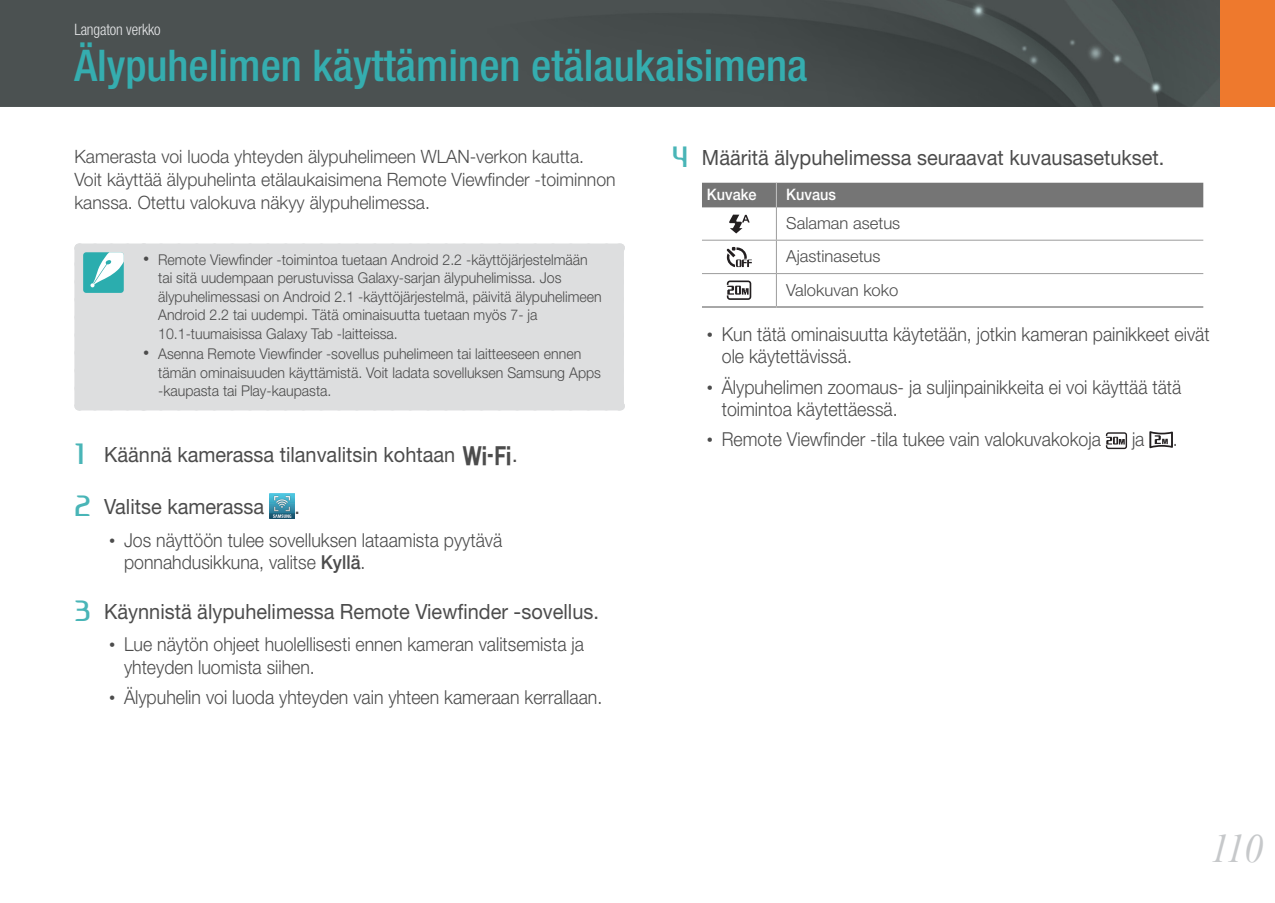
<style>
.page{position:relative;width:1275px;height:903px;background:#fff}
.page>*{position:absolute;margin:0;border:0;box-sizing:border-box;transform-origin:0 0}
.t1{font:500 condensed 43.75px "Helvetica Neue";color:#35adaf}
.t2{font:italic 40.25px "Times New Roman";color:#c6c8ca;scale:.95 1}
.t3{font:21px "Helvetica Neue";color:#4c4c4c;scale:.95 1}
.t4{font:300 19.25px/22.8px "Helvetica Neue";color:#4c4c4c;scale:.92 1}
.t5{font:300 18.38px/22.8px "Helvetica Neue";color:#4c4c4c;scale:.96 1}
.t6{font:300 16.62px/33.4px "Helvetica Neue";color:#4c4c4c}
.t7{font:300 condensed 15.75px "Helvetica Neue";letter-spacing:-.01em;color:#e6e7e9;scale:.96 1}
.t8{font:500 15.75px "Helvetica Neue";color:#fff;scale:.92 1}
.t9{font:300 14.88px/18.4px "Helvetica Neue";color:#4c4c4c;scale:.95 1}
.s1{font-family:"Arial";font-weight:400;font-size:17.5px}
.s2{font-family:"Ageonebold";font-size:26.25px;color:#49b5b7}
.s3{font-family:"NX20"}
.s4{font-weight:500}
</style>
<div class="page">
<img style="left:0;top:0;width:1220px;height:107px">
<div style="left:1220px;top:0;width:55px;height:107px;background:#ee792d"></div>
<div style="left:83px;top:252px;width:532px;height:150px;background:#dddedf"></div>
<div style="left:79px;top:243px;width:64px;height:9px;background:#dddedf"></div>
<div style="left:74px;top:248px;width:9px;height:158px;background:#dddedf"></div>
<div style="left:143px;top:243px;width:476px;height:9px;background:#dddedf"></div>
<div style="left:615px;top:248px;width:9px;height:158px;background:#dddedf"></div>
<div style="left:79px;top:402px;width:64px;height:8px;background:#dddedf"></div>
<div style="left:143px;top:402px;width:476px;height:8px;background:#dddedf"></div>
<svg style="left:74px;top:243px;width:9px;height:144px"></svg>
<div style="left:161px;top:243px;width:463px;height:145px;background:#dddedf"></div>
<div style="left:83px;top:252px;width:41px;height:41px;background:#2badae;border-radius:3px"></div>
<svg style="left:90px;top:243px;width:45px;height:44px"></svg>
<img style="left:270px;top:494px;width:24px;height:24px">
<hr style="left:776px;top:240px;width:427px;height:1px;background:#9c9c9c">
<hr style="left:776px;top:273px;width:427px;height:1px;background:#9c9c9c">
<hr style="left:776px;top:306px;width:427px;height:2px;background:#9c9c9c">
<div style="left:702px;top:183px;width:501px;height:24px;background:#757575"></div>
<hr style="left:702px;top:240px;width:74px;height:1px;background:#9c9c9c">
<hr style="left:702px;top:273px;width:74px;height:1px;background:#9c9c9c">
<hr style="left:776px;top:207px;width:1px;height:33px;background:#9c9c9c">
<hr style="left:776px;top:240px;width:1px;height:33px;background:#9c9c9c">
<hr style="left:776px;top:274px;width:1px;height:32px;background:#9c9c9c">
<hr style="left:702px;top:306px;width:74px;height:2px;background:#9c9c9c">
<svg style="left:729px;top:215px;width:21px;height:18px"></svg>
<svg style="left:727px;top:247px;width:25px;height:20px"></svg>
<svg style="left:727px;top:280px;width:24px;height:20px"></svg>
<svg style="left:1106px;top:432px;width:21px;height:17px"></svg>
<svg style="left:1149px;top:431px;width:24px;height:17px"></svg>
<p class="t7" style="left:74px;top:20px;width:91px">Langaton verkko</p>
<h1 class="t1" style="left:74px;top:40px;width:734px">Älypuhelimen käyttäminen etälaukaisimena</h1>
<p class="t5" style="left:74px;top:145px;width:565px">Kamerasta voi luoda yhteyden älypuhelimeen WLAN-verkon kautta.<br>Voit käyttää älypuhelinta etälaukaisimena Remote Viewfinder -toiminnon kanssa. Otettu valokuva näkyy älypuhelimessa.</p>
<p class="t9" style="left:158px;top:250px;width:468px;text-indent:-15px"><span class="s1">•</span> Remote Viewfinder -toimintoa tuetaan Android 2.2 -käyttöjärjestelmään tai sitä uudempaan perustuvissa Galaxy-sarjan älypuhelimissa. Jos älypuhelimessasi on Android 2.1 -käyttöjärjestelmä, päivitä älypuhelimeen Android 2.2 tai uudempi. Tätä ominaisuutta tuetaan myös 7- ja 10.1-tuumaisissa Galaxy Tab -laitteissa.</p>
<p class="t9" style="left:158px;top:345px;width:468px;text-indent:-15px"><span class="s1">•</span> Asenna Remote Viewfinder -sovellus puhelimeen tai laitteeseen ennen tämän ominaisuuden käyttämistä. Voit ladata sovelluksen Samsung Apps -kaupasta tai Play-kaupasta.</p>
<h3 class="t3" style="left:74px;top:442px;width:468px"><span class="s2">1</span> Käännä kamerassa tilanvalitsin kohtaan <span class="s3">B</span>.</h3>
<h3 class="t3" style="left:74px;top:494px;width:201px"><span class="s2">2</span> Valitse kamerassa</h3>
<h3 class="t3" style="left:294px;top:494px;width:7px">.</h3>
<p class="t4" style="left:124px;top:528px;width:413px;text-indent:-15px"><span class="s1">•</span> Jos näyttöön tulee sovelluksen lataamista pyytävä ponnahdusikkuna, valitse <span class="s4">Kyllä</span>.</p>
<h3 class="t3" style="left:74px;top:599px;width:554px"><span class="s2">3</span> Käynnistä älypuhelimessa Remote Viewfinder -sovellus.</h3>
<p class="t4" style="left:124px;top:633px;width:501px;text-indent:-15px"><span class="s1">•</span> Lue näytön ohjeet huolellisesti ennen kameran valitsemista ja yhteyden luomista siihen.</p>
<p class="t4" style="left:109px;top:686px;width:538px"><span class="s1">•</span> Älypuhelin voi luoda yhteyden vain yhteen kameraan kerrallaan.</p>
<h3 class="t3" style="left:672px;top:145px;width:519px"><span class="s2">4</span> Määritä älypuhelimessa seuraavat kuvausasetukset.</h3>
<p class="t8" style="left:707px;top:185px;width:55px">Kuvake</p>
<p class="t8" style="left:786px;top:185px;width:55px">Kuvaus</p>
<p class="t6" style="left:786px;top:206px;width:115px">Salaman asetus<br>Ajastinasetus<br>Valokuvan koko</p>
<p class="t4" style="left:722px;top:322px;width:532px;text-indent:-15px"><span class="s1">•</span> Kun tätä ominaisuutta käytetään, jotkin kameran painikkeet eivät ole käytettävissä.</p>
<p class="t4" style="left:722px;top:375px;width:501px;text-indent:-15px"><span class="s1">•</span> Älypuhelimen zoomaus- ja suljinpainikkeita ei voi käyttää tätä toimintoa käytettäessä.</p>
<p class="t4" style="left:707px;top:428px;width:430px"><span class="s1">•</span> Remote Viewfinder -tila tukee vain valokuvakokoja</p>
<p class="t4" style="left:1132px;top:428px;width:15px">ja</p>
<p class="t4" style="left:1173px;top:428px;width:7px">.</p>
<h2 class="t2" style="left:1210px;top:821px;width:57px">110</h2>
</div>
